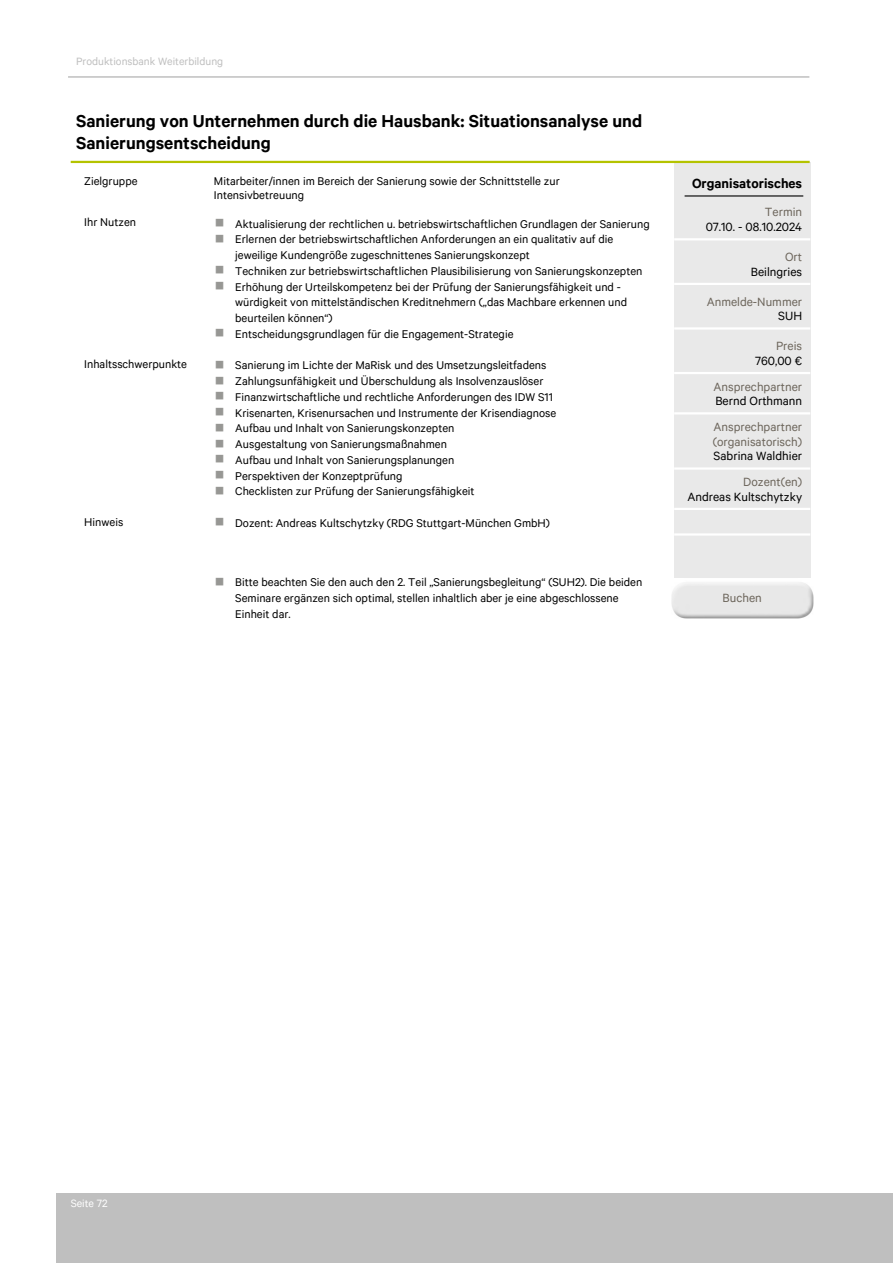
<style>
.page{position:relative;width:893px;height:1263px;background:#fff}
.page>*{position:absolute;margin:0;border:0;box-sizing:border-box;transform-origin:0 0}
.t1{font:600 19.5px/22px "Calibre";color:#000}
.t2{font:600 15px "Calibre";color:#000}
.t3{font:13.5px/14.9px "Calibre";color:#6d665c}
.t4{font:13.5px "Calibre";color:#000}
.t5{font:12.75px/15.8px "Calibre";color:#000}
.t6{font:12px "Calibre";color:#bfbfbf}
.t7{font:12px "Calibre";color:#fff}
.s1{color:#979794}
</style>
<div class="page">
<div style="left:56px;top:1193px;width:836px;height:70px;background:#bfbfbf"></div>
<hr style="left:68px;top:76px;width:741px;height:2px;background:#bfbfbf">
<img style="left:671px;top:582px;width:142px;height:36px">
<div style="left:674px;top:192px;width:136px;height:386px;background:#e9e9e9"></div>
<div style="left:674px;top:162px;width:136px;height:30px;background:#e9e9e9"></div>
<hr style="left:674px;top:238px;width:136px;height:2px;background:#fff">
<hr style="left:674px;top:283px;width:136px;height:2px;background:#fff">
<hr style="left:674px;top:327px;width:136px;height:3px;background:#fff">
<hr style="left:674px;top:372px;width:136px;height:2px;background:#fff">
<hr style="left:674px;top:412px;width:136px;height:3px;background:#fff">
<hr style="left:674px;top:467px;width:136px;height:3px;background:#fff">
<hr style="left:674px;top:508px;width:136px;height:2px;background:#fff">
<hr style="left:674px;top:533px;width:136px;height:3px;background:#fff">
<hr style="left:71px;top:161px;width:738px;height:2px;background:#b4c300">
<hr style="left:684px;top:195px;width:119px;height:2px;background:#000">
<p class="t6" style="left:76px;top:54px;width:148px">Produktionsbank Weiterbildung</p>
<h1 class="t1" style="left:76px;top:109px;width:567px">Sanierung von Unternehmen durch die Hausbank: Situationsanalyse und<br>Sanierungsentscheidung</h1>
<p class="t5" style="left:84px;top:172px;width:55px">Zielgruppe</p>
<p class="t5" style="left:214px;top:173px;width:347px;line-height:14px">Mitarbeiter/innen im Bereich der Sanierung sowie der Schnittstelle zur<br>Intensivbetreuung</p>
<p class="t5" style="left:84px;top:214px;width:53px">Ihr Nutzen</p>
<p class="t5" style="left:214px;top:215px;width:437px"><span class="s1">▪</span> Aktualisierung der rechtlichen u. betriebswirtschaftlichen Grundlagen der Sanierung</p>
<p class="t5" style="left:235px;top:231px;width:379px;text-indent:-21px"><span class="s1">▪</span> Erlernen der betriebswirtschaftlichen Anforderungen an ein qualitativ auf die jeweilige Kundengröße zugeschnittenes Sanierungskonzept</p>
<p class="t5" style="left:214px;top:263px;width:430px"><span class="s1">▪</span> Techniken zur betriebswirtschaftlichen Plausibilisierung von Sanierungskonzepten</p>
<p class="t5" style="left:235px;top:278px;width:393px;text-indent:-21px"><span class="s1">▪</span> Erhöhung der Urteilskompetenz bei der Prüfung der Sanierungsfähigkeit und - würdigkeit von mittelständischen Kreditnehmern („das Machbare erkennen und beurteilen können“)</p>
<p class="t5" style="left:214px;top:326px;width:301px"><span class="s1">▪</span> Entscheidungsgrundlagen für die Engagement-Strategie</p>
<p class="t5" style="left:84px;top:357px;width:463px">Inhaltsschwerpunkte <span class="s1">▪</span> Sanierung im Lichte der MaRisk und des Umsetzungsleitfadens</p>
<p class="t5" style="left:214px;top:373px;width:331px"><span class="s1">▪</span> Zahlungsunfähigkeit und Überschuldung als Insolvenzauslöser</p>
<p class="t5" style="left:214px;top:389px;width:340px"><span class="s1">▪</span> Finanzwirtschaftliche und rechtliche Anforderungen des IDW S11</p>
<p class="t5" style="left:214px;top:404px;width:344px"><span class="s1">▪</span> Krisenarten, Krisenursachen und Instrumente der Krisendiagnose</p>
<p class="t5" style="left:214px;top:420px;width:242px"><span class="s1">▪</span> Aufbau und Inhalt von Sanierungskonzepten</p>
<p class="t5" style="left:214px;top:436px;width:234px"><span class="s1">▪</span> Ausgestaltung von Sanierungsmaßnahmen</p>
<p class="t5" style="left:214px;top:452px;width:242px"><span class="s1">▪</span> Aufbau und Inhalt von Sanierungsplanungen</p>
<p class="t5" style="left:214px;top:467px;width:190px"><span class="s1">▪</span> Perspektiven der Konzeptprüfung</p>
<p class="t5" style="left:214px;top:483px;width:262px"><span class="s1">▪</span> Checklisten zur Prüfung der Sanierungsfähigkeit</p>
<p class="t5" style="left:84px;top:513px;width:40px">Hinweis</p>
<p class="t5" style="left:214px;top:515px;width:337px"><span class="s1">▪</span> Dozent: Andreas Kultschytzky (RDG Stuttgart-München GmbH)</p>
<p class="t5" style="left:235px;top:574px;width:408px;text-indent:-21px"><span class="s1">▪</span> Bitte beachten Sie den auch den 2. Teil „Sanierungsbegleitung“ (SUH2). Die beiden<br>Seminare ergänzen sich optimal, stellen inhaltlich aber je eine abgeschlossene<br>Einheit dar.</p>
<p class="t2" style="left:692px;top:175px;width:112px">Organisatorisches</p>
<p class="t3" style="left:764px;top:204px;width:39px">Termin</p>
<p class="t4" style="left:705px;top:219px;width:98px">07.10. - 08.10.2024</p>
<p class="t3" style="left:785px;top:249px;width:19px">Ort</p>
<p class="t4" style="left:750px;top:264px;width:53px">Beilngries</p>
<p class="t3" style="left:706px;top:293px;width:97px">Anmelde-Nummer</p>
<p class="t4" style="left:778px;top:308px;width:25px">SUH</p>
<p class="t3" style="left:776px;top:338px;width:28px">Preis</p>
<p class="t4" style="left:755px;top:353px;width:49px">760,00 €</p>
<p class="t3" style="left:713px;top:378px;width:90px">Ansprechpartner</p>
<p class="t4" style="left:715px;top:393px;width:88px">Bernd Orthmann</p>
<p class="t3" style="left:712px;top:419px;width:91px">Ansprechpartner (organisatorisch)</p>
<p class="t4" style="left:713px;top:448px;width:90px">Sabrina Waldhier</p>
<p class="t3" style="left:743px;top:474px;width:60px">Dozent(en)</p>
<p class="t4" style="left:687px;top:489px;width:116px">Andreas Kultschytzky</p>
<p class="t3" style="left:722px;top:590px;width:41px">Buchen</p>
<p class="t7" style="left:71px;top:1196px;width:38px">Seite 72</p>
</div>
